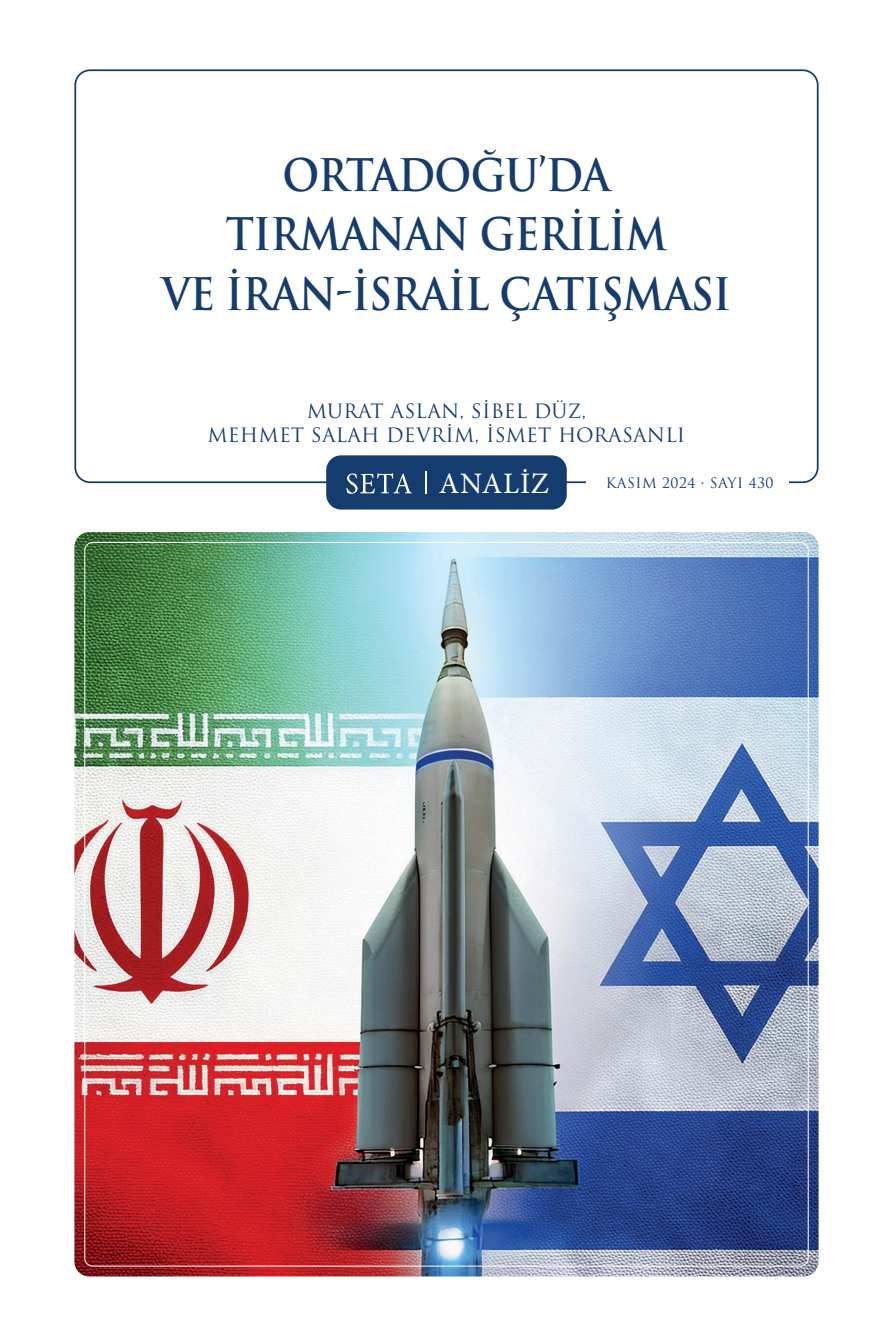
<style>
.page{position:relative;width:893px;height:1340px;background:#fff}
.page>*{position:absolute;margin:0;border:0;box-sizing:border-box;transform-origin:0 0}
.t1{font:700 43.75px/59.5px "Trajan Pro";letter-spacing:-.02em;color:#153c6e;text-align:center;scale:.91 1}
.t2{font:29.75px "Minion Pro";letter-spacing:.025em;color:#fff}
.t3{font:19.25px/24.5px "Trajan Pro";letter-spacing:.01em;color:#153c6e;text-align:center}
.t4{font:14px "Trajan Pro";letter-spacing:.03em;color:#153c6e}
</style>
<div class="page">
<div style="left:326px;top:455px;width:241px;height:54px;background:#153c6e;border-radius:15px"></div>
<svg style="left:346px;top:473px;width:66px;height:21px"></svg>
<svg style="left:426px;top:471px;width:1px;height:23px"></svg>
<img style="left:74px;top:532px;width:745px;height:744px">
<h1 class="t1" style="left:162px;top:146px;width:627px">ORTADOĞU’DA<br>TIRMANAN GERİLİM<br>VE İRAN-İSRAİL ÇATIŞMASI</h1>
<p class="t3" style="left:208px;top:398px;width:479px">MURAT ASLAN, SIBEL DÜZ,<br>MEHMET SALAH DEVRIM, İ SMET HORASANLI</p>
<h2 class="t2" style="left:439px;top:464px;width:111px">ANALİZ</h2>
<p class="t4" style="left:606px;top:474px;width:169px">KASIM 2024 . SAYI 430</p>
</div>
